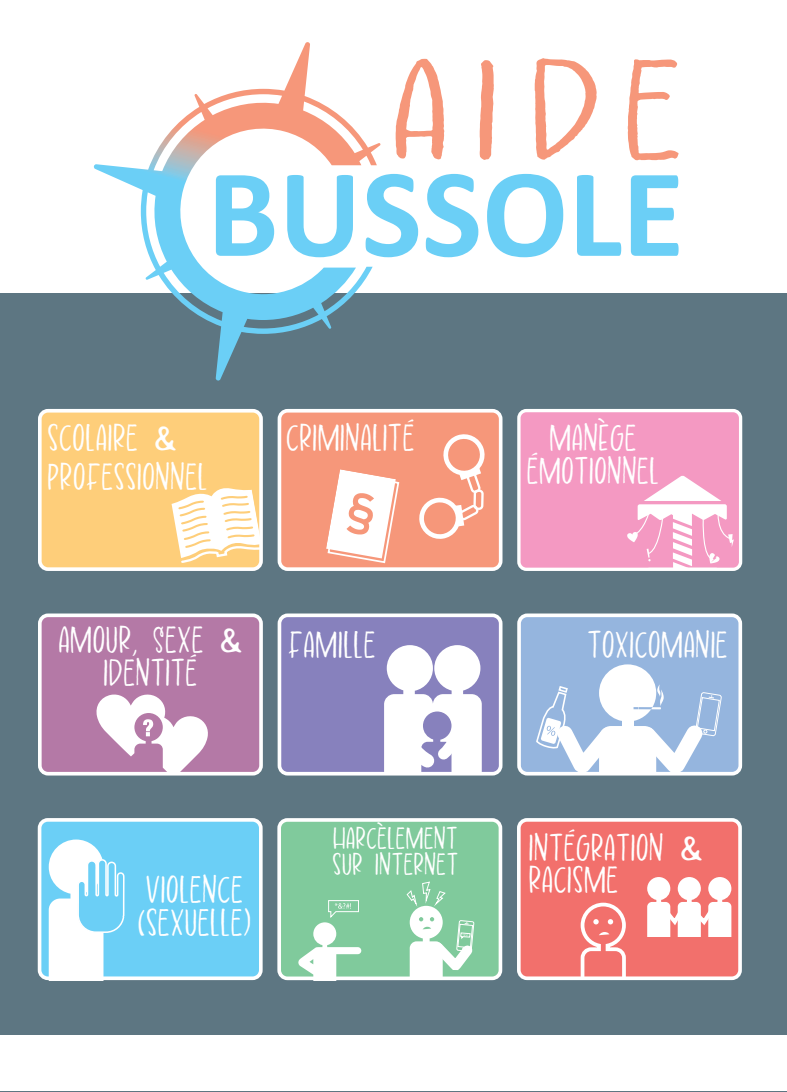
<style>
.page{position:relative;width:787px;height:1092px;background:#fff}
.page>*{position:absolute;margin:0;border:0;box-sizing:border-box;transform-origin:0 0}
.t1{font:43px/32.5px "Hey Eloise";color:#fff}
.t2{font:42.5px/32px "Hey Eloise";color:#fff}
.t3{font:42.25px/33.2px "Hey Eloise";color:#fff;text-align:center}
.t4{font:34.5px/26.2px "Hey Eloise";color:#fff}
.s1{font-family:"Averia Sans";font-size:35px}
</style>
<div class="page">
<div style="left:0;top:293px;width:787px;height:798px;background:#5d7682"></div>
<svg style="left:93px;top:42px;width:288px;height:339px"></svg>
<svg style="left:395px;top:59px;width:49px;height:100px"></svg>
<svg style="left:479px;top:60px;width:15px;height:100px"></svg>
<svg style="left:534px;top:58px;width:62px;height:102px"></svg>
<svg style="left:627px;top:59px;width:51px;height:101px"></svg>
<svg style="left:216px;top:175px;width:58px;height:81px"></svg>
<svg style="left:287px;top:175px;width:66px;height:82px"></svg>
<svg style="left:365px;top:174px;width:53px;height:83px"></svg>
<svg style="left:426px;top:174px;width:52px;height:83px"></svg>
<svg style="left:487px;top:174px;width:76px;height:83px"></svg>
<svg style="left:577px;top:175px;width:44px;height:81px"></svg>
<svg style="left:631px;top:175px;width:47px;height:81px"></svg>
<div style="left:279px;top:411px;width:221px;height:158px;background:#f6977a;border-radius:8px"></div>
<div style="left:277px;top:409px;width:225px;height:162px;border:4px solid #fff;border-radius:8px"></div>
<svg style="left:326px;top:434px;width:159px;height:130px"></svg>
<div style="left:519px;top:615px;width:221px;height:158px;background:#95b5de;border-radius:8px"></div>
<div style="left:517px;top:613px;width:225px;height:162px;border:4px solid #fff;border-radius:8px"></div>
<svg style="left:535px;top:664px;width:186px;height:109px"></svg>
<div style="left:40px;top:615px;width:221px;height:158px;background:#b479a6;border-radius:8px"></div>
<div style="left:38px;top:613px;width:225px;height:162px;border:4px solid #fff;border-radius:8px"></div>
<svg style="left:95px;top:694px;width:114px;height:78px"></svg>
<div style="left:519px;top:819px;width:221px;height:159px;background:#f2706c;border-radius:8px"></div>
<div style="left:517px;top:818px;width:225px;height:162px;border:4px solid #fff;border-radius:8px"></div>
<svg style="left:647px;top:877px;width:84px;height:59px"></svg>
<svg style="left:578px;top:902px;width:49px;height:75px"></svg>
<div style="left:279px;top:615px;width:221px;height:158px;background:#8781bd;border-radius:8px"></div>
<div style="left:277px;top:613px;width:225px;height:162px;border:4px solid #fff;border-radius:8px"></div>
<svg style="left:384px;top:645px;width:98px;height:127px"></svg>
<div style="left:40px;top:819px;width:221px;height:159px;background:#6bcff6;border-radius:8px"></div>
<div style="left:38px;top:818px;width:225px;height:162px;border:4px solid #fff;border-radius:8px"></div>
<svg style="left:49px;top:839px;width:76px;height:141px"></svg>
<div style="left:40px;top:411px;width:221px;height:158px;background:#fece7a;border-radius:8px"></div>
<div style="left:38px;top:409px;width:225px;height:162px;border:4px solid #fff;border-radius:8px"></div>
<svg style="left:171px;top:486px;width:92px;height:78px"></svg>
<div style="left:279px;top:819px;width:221px;height:159px;background:#80ca9c;border-radius:8px"></div>
<div style="left:277px;top:818px;width:225px;height:162px;border:4px solid #fff;border-radius:8px"></div>
<svg style="left:406px;top:881px;width:72px;height:97px"></svg>
<svg style="left:298px;top:900px;width:63px;height:80px"></svg>
<div style="left:519px;top:410px;width:221px;height:159px;background:#f499c2;border-radius:7px"></div>
<div style="left:517px;top:409px;width:225px;height:162px;border:3px solid #fff;border-radius:7px"></div>
<svg style="left:627px;top:475px;width:107px;height:94px"></svg>
<div style="left:0;top:1035px;width:787px;height:56px;background:#fff"></div>
<p class="t2" style="left:47px;top:419px;width:162px;line-height:38.5px">SCOLAIRE <span class="s1">&amp;<br></span>PROFESSIONNEL</p>
<p class="t2" style="left:286px;top:422px;width:130px">CRIMINALITÉ</p>
<p class="t3" style="left:526px;top:422px;width:134px">MANÈGE<br>ÉMOTIONNEL</p>
<p class="t2" style="left:58px;top:624px;width:186px">AMOUR, SEXE <span class="s1">&amp;</span></p>
<p class="t2" style="left:587px;top:629px;width:142px">TOXICOMANIE</p>
<p class="t2" style="left:103px;top:657px;width:96px">IDENTITÉ</p>
<p class="t2" style="left:288px;top:629px;width:89px">FAMILLE</p>
<p class="t1" style="left:137px;top:873px;width:115px">VIOLENCE (SEXUELLE)</p>
<p class="t4" style="left:332px;top:825px;width:127px">HARCÈLEMENT<br>SUR INTERNET</p>
<p class="t2" style="left:528px;top:832px;width:176px">INTÉGRATION <span class="s1">&amp;<br></span>RACISME</p>
</div>
